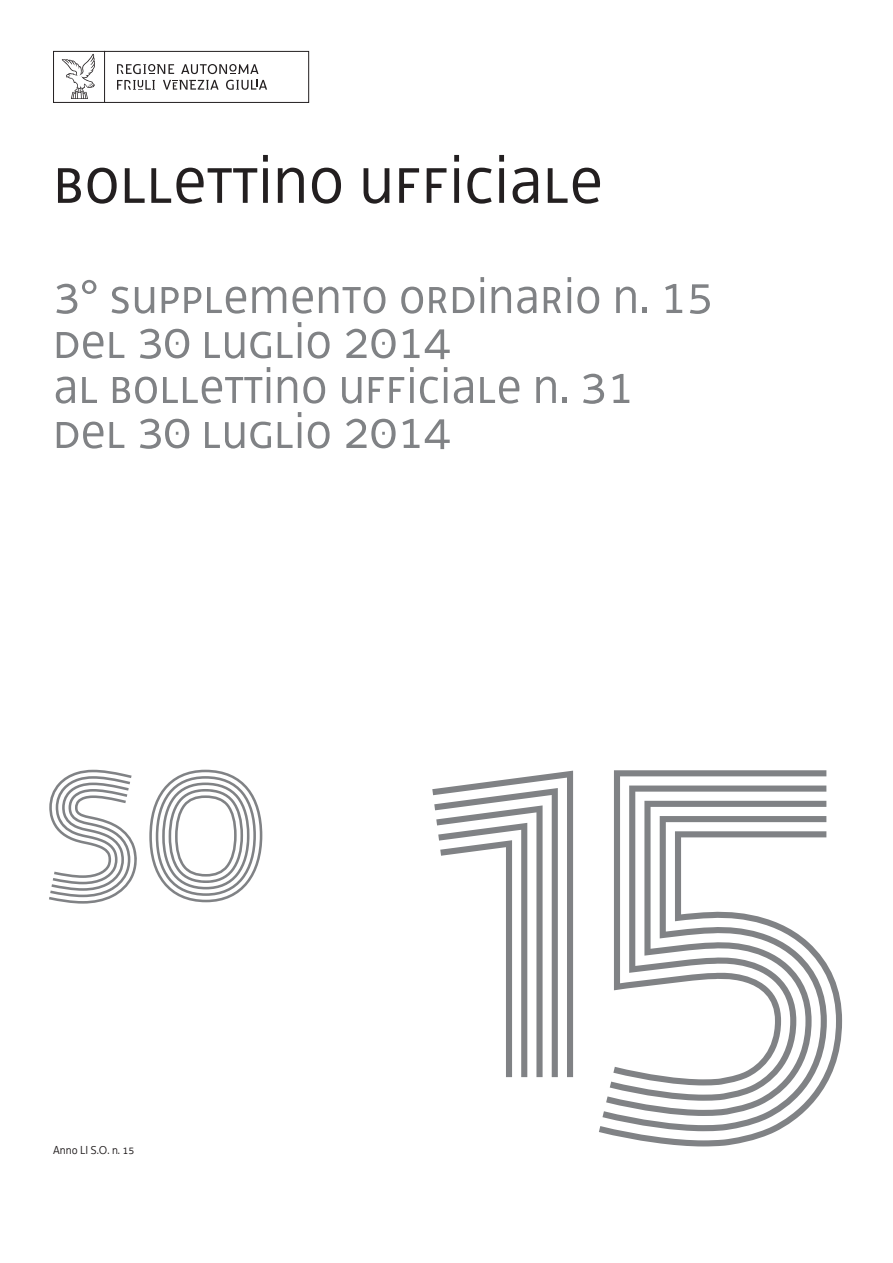
<style>
.page{position:relative;width:893px;height:1263px;background:#fff}
.page>*{position:absolute;margin:0;border:0;box-sizing:border-box;transform-origin:0 0}
.t1{font:72px "Decima UNI";color:#231f20}
.t2{font:54px/45px "Decima UNI";color:#808285}
.t3{font:12px "Decima WE";color:#231f20}
</style>
<div class="page">
<div style="left:53px;top:51px;width:52px;height:52px;border:1px solid #231f20"></div>
<div style="left:104px;top:51px;width:205px;height:52px;border:1px solid #231f20"></div>
<svg style="left:62px;top:54px;width:33px;height:45px"></svg>
<svg style="left:181px;top:64px;width:77px;height:10px"></svg>
<svg style="left:117px;top:64px;width:57px;height:10px"></svg>
<svg style="left:226px;top:80px;width:41px;height:10px"></svg>
<svg style="left:117px;top:80px;width:38px;height:10px"></svg>
<svg style="left:163px;top:80px;width:56px;height:10px"></svg>
<svg style="left:49px;top:770px;width:88px;height:134px"></svg>
<svg style="left:149px;top:769px;width:114px;height:134px"></svg>
<svg style="left:432px;top:771px;width:141px;height:306px"></svg>
<svg style="left:599px;top:965px;width:243px;height:181px"></svg>
<svg style="left:602px;top:816px;width:225px;height:315px"></svg>
<svg style="left:606px;top:816px;width:220px;height:300px"></svg>
<svg style="left:610px;top:816px;width:216px;height:285px"></svg>
<svg style="left:613px;top:770px;width:213px;height:315px"></svg>
<h1 class="t1" style="left:53px;top:137px;width:552px">BOLLETTINO UFFICIALE</h1>
<p class="t2" style="left:53px;top:273px;width:662px">3° sUPPLEmenTO ORDINARIO n. 15<br>DEL 30 luglio 2014<br>AL BOLLETTINO UFFICIALE N. 31<br>DEL 30 luglio 2014</p>
<p class="t3" style="left:53px;top:1142px;width:83px">Anno LI S.O. n. 15</p>
</div>
